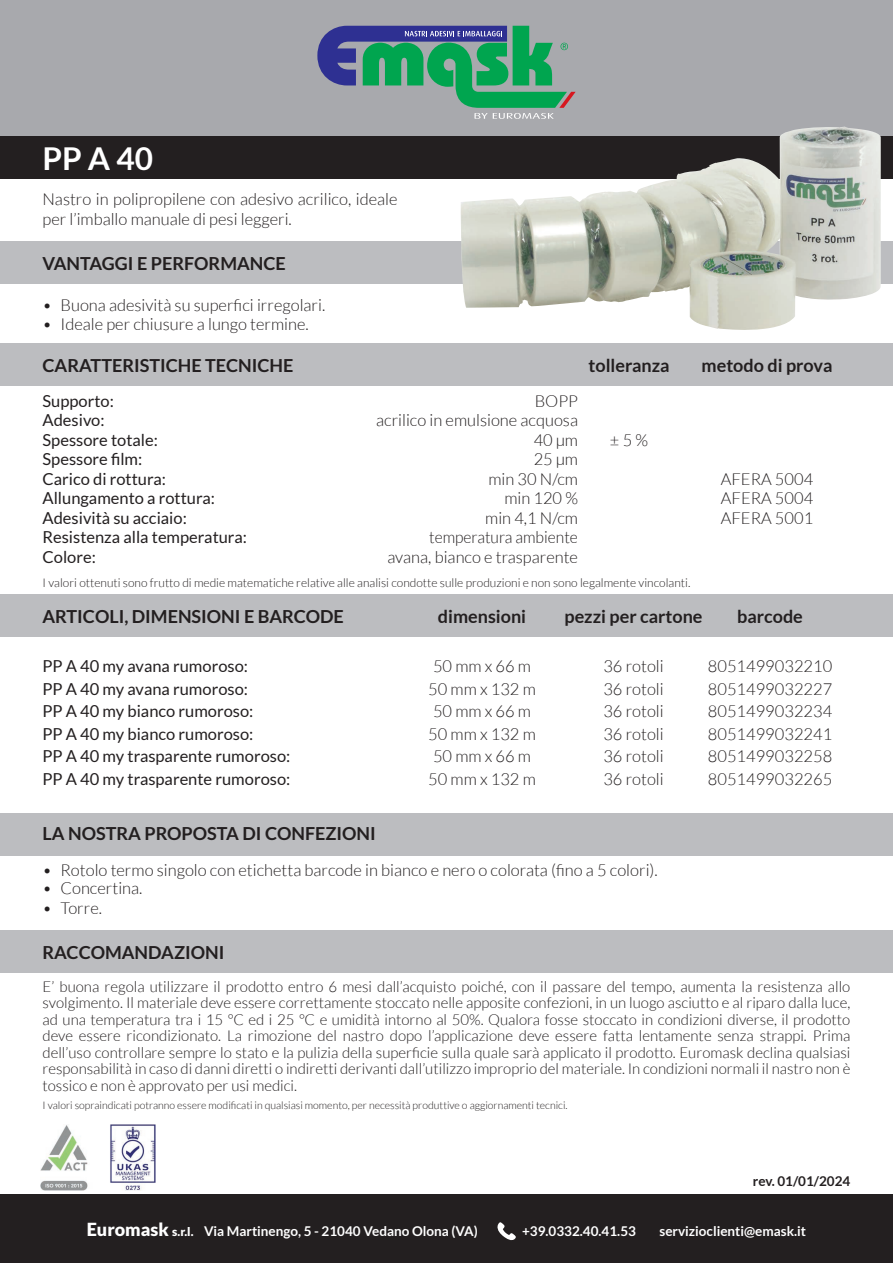
<style>
.page{position:relative;width:893px;height:1263px;background:#fff}
.page>*{position:absolute;margin:0;border:0;box-sizing:border-box;transform-origin:0 0}
.t1{font:700 31.5px "Lato";color:#fff}
.t2{font:700 18px "Lato";color:#231f20}
.t3{font:300 16.5px/19.5px "Lato";color:#231f20}
.t4{font:16.5px "Lato";color:#231f20}
.t5{font:300 16.5px "Lato";color:#231f20;scale:.95 1}
.t6{font:300 15px/16.5px "Lato";color:#231f20;text-align:justify}
.t7{font:700 13.5px "Lato";color:#fff}
.t8{font:700 13.5px "Lato";color:#231f20}
.t9{font:300 12px "Lato";color:#231f20}
.t10{font:300 10.5px "Lato";color:#231f20}
.s1{font-weight:900;font-size:18px}
.s2{font-weight:900;font-size:12px}
</style>
<div class="page">
<div style="left:0;top:343px;width:893px;height:43px;background:#bcbdc0"></div>
<div style="left:0;top:594px;width:893px;height:43px;background:#bcbdc0"></div>
<div style="left:0;top:930px;width:893px;height:43px;background:#bcbdc0"></div>
<div style="left:0;top:813px;width:893px;height:43px;background:#bcbdc0"></div>
<div style="left:0;top:241px;width:893px;height:43px;background:#bcbdc0"></div>
<div style="left:0;top:0;width:893px;height:136px;background:#a8a9ad"></div>
<div style="left:0;top:136px;width:893px;height:43px;background:#231f20"></div>
<div style="left:0;top:1195px;width:893px;height:68px;background:#231f20"></div>
<svg style="left:317px;top:26px;width:259px;height:93px"></svg>
<img style="left:460px;top:126px;width:421px;height:204px">
<img style="left:41px;top:1125px;width:114px;height:65px">
<svg style="left:497px;top:1222px;width:19px;height:19px"></svg>
<p class="t1" style="left:43px;top:140px;width:112px">PP A 40</p>
<p class="t3" style="left:43px;top:190px;width:357px">Nastro in polipropilene con adesivo acrilico, ideale per l’imballo manuale di pesi leggeri.</p>
<p class="t2" style="left:43px;top:253px;width:245px">VANTAGGI E PERFORMANCE</p>
<p class="t3" style="left:43px;top:295px;width:284px">• Buona adesività su superfici irregolari.</p>
<p class="t3" style="left:43px;top:315px;width:268px">• Ideale per chiusure a lungo termine.</p>
<p class="t2" style="left:43px;top:355px;width:252px">CARATTERISTICHE TECNICHE</p>
<p class="t2" style="left:588px;top:355px;width:83px">tolleranza</p>
<p class="t2" style="left:701px;top:355px;width:133px">metodo di prova</p>
<p class="t4" style="left:43px;top:392px;width:73px">Supporto:</p>
<p class="t3" style="left:535px;top:391px;width:45px">BOPP</p>
<p class="t4" style="left:43px;top:411px;width:64px">Adesivo:</p>
<p class="t3" style="left:376px;top:411px;width:203px">acrilico in emulsione acquosa</p>
<p class="t4" style="left:43px;top:431px;width:117px">Spessore totale:</p>
<p class="t3" style="left:534px;top:430px;width:46px">40 μm</p>
<p class="t3" style="left:610px;top:430px;width:40px">± 5 %</p>
<p class="t4" style="left:43px;top:450px;width:101px">Spessore film:</p>
<p class="t3" style="left:534px;top:450px;width:46px">25 μm</p>
<p class="t4" style="left:43px;top:470px;width:125px">Carico di rottura:</p>
<p class="t3" style="left:488px;top:469px;width:91px">min 30 N/cm</p>
<p class="t3" style="left:721px;top:469px;width:94px">AFERA 5004</p>
<p class="t4" style="left:43px;top:489px;width:174px">Allungamento a rottura:</p>
<p class="t3" style="left:504px;top:489px;width:75px">min 120 %</p>
<p class="t3" style="left:721px;top:489px;width:94px">AFERA 5004</p>
<p class="t4" style="left:43px;top:509px;width:146px">Adesività su acciaio:</p>
<p class="t3" style="left:485px;top:508px;width:94px">min 4,1 N/cm</p>
<p class="t3" style="left:721px;top:508px;width:94px">AFERA 5001</p>
<p class="t4" style="left:43px;top:528px;width:206px">Resistenza alla temperatura:</p>
<p class="t5" style="left:429px;top:528px;width:158px">temperatura ambiente</p>
<p class="t4" style="left:43px;top:548px;width:55px">Colore:</p>
<p class="t3" style="left:387px;top:547px;width:192px">avana, bianco e trasparente</p>
<p class="t9" style="left:43px;top:576px;width:649px">I valori ottenuti sono frutto di medie matematiche relative alle analisi condotte sulle produzioni e non sono legalmente vincolanti.</p>
<p class="t2" style="left:43px;top:606px;width:303px">ARTICOLI, DIMENSIONI E BARCODE</p>
<p class="t2" style="left:438px;top:606px;width:90px">dimensioni</p>
<p class="t2" style="left:564px;top:606px;width:139px">pezzi per cartone</p>
<p class="t2" style="left:737px;top:606px;width:67px">barcode</p>
<p class="t4" style="left:43px;top:657px;width:207px">PP A 40 my avana rumoroso:</p>
<p class="t3" style="left:433px;top:657px;width:99px">50 mm x 66 m</p>
<p class="t3" style="left:603px;top:657px;width:62px">36 rotoli</p>
<p class="t3" style="left:708px;top:657px;width:126px">8051499032210</p>
<p class="t4" style="left:43px;top:680px;width:207px">PP A 40 my avana rumoroso:</p>
<p class="t3" style="left:428px;top:679px;width:109px">50 mm x 132 m</p>
<p class="t3" style="left:603px;top:679px;width:62px">36 rotoli</p>
<p class="t3" style="left:708px;top:679px;width:126px">8051499032227</p>
<p class="t4" style="left:43px;top:702px;width:212px">PP A 40 my bianco rumoroso:</p>
<p class="t3" style="left:433px;top:702px;width:99px">50 mm x 66 m</p>
<p class="t3" style="left:603px;top:702px;width:62px">36 rotoli</p>
<p class="t3" style="left:708px;top:702px;width:126px">8051499032234</p>
<p class="t4" style="left:43px;top:725px;width:212px">PP A 40 my bianco rumoroso:</p>
<p class="t3" style="left:428px;top:724px;width:109px">50 mm x 132 m</p>
<p class="t3" style="left:603px;top:724px;width:62px">36 rotoli</p>
<p class="t3" style="left:708px;top:724px;width:126px">8051499032241</p>
<p class="t4" style="left:43px;top:747px;width:249px">PP A 40 my trasparente rumoroso:</p>
<p class="t3" style="left:433px;top:747px;width:99px">50 mm x 66 m</p>
<p class="t3" style="left:603px;top:747px;width:62px">36 rotoli</p>
<p class="t3" style="left:708px;top:747px;width:126px">8051499032258</p>
<p class="t4" style="left:43px;top:770px;width:249px">PP A 40 my trasparente rumoroso:</p>
<p class="t3" style="left:428px;top:769px;width:109px">50 mm x 132 m</p>
<p class="t3" style="left:603px;top:769px;width:62px">36 rotoli</p>
<p class="t3" style="left:708px;top:769px;width:126px">8051499032265</p>
<p class="t2" style="left:43px;top:823px;width:335px">LA NOSTRA PROPOSTA DI CONFEZIONI</p>
<p class="t3" style="left:43px;top:861px;width:617px">• Rotolo termo singolo con etichetta barcode in bianco e nero o colorata (fino a 5 colori).</p>
<p class="t3" style="left:43px;top:879px;width:101px">• Concertina.</p>
<p class="t3" style="left:43px;top:898px;width:61px">• Torre.</p>
<p class="t2" style="left:43px;top:942px;width:183px">RACCOMANDAZIONI</p>
<p class="t6" style="left:43px;top:978px;width:809px">E’ buona regola utilizzare il prodotto entro 6 mesi dall’acquisto poiché, con il passare del tempo, aumenta la resistenza allo svolgimento. Il materiale deve essere correttamente stoccato nelle apposite confezioni, in un luogo asciutto e al riparo dalla luce, ad una temperatura tra i 15 °C ed i 25 °C e umidità intorno al 50%. Qualora fosse stoccato in condizioni diverse, il prodotto deve essere ricondizionato. La rimozione del nastro dopo l’applicazione deve essere fatta lentamente senza strappi. Prima dell’uso controllare sempre lo stato e la pulizia della superficie sulla quale sarà applicato il prodotto. Euromask declina qualsiasi responsabilità in caso di danni diretti o indiretti derivanti dall’utilizzo improprio del materiale. In condizioni normali il nastro non è tossico e non è approvato per usi medici.</p>
<p class="t10" style="left:43px;top:1099px;width:526px">I valori sopraindicati potranno essere modificati in qualsiasi momento, per necessità produttive o aggiornamenti tecnici.</p>
<p class="t8" style="left:753px;top:1174px;width:99px">rev. 01/01/2024</p>
<p class="t7" style="left:87px;top:1223px;width:392px"><span class="s1">Euromask</span> <span class="s2">s.r.l.</span> Via Martinengo, 5 - 21040 Vedano Olona (VA)</p>
<p class="t7" style="left:522px;top:1223px;width:115px">+39.0332.40.41.53</p>
<p class="t7" style="left:659px;top:1223px;width:148px">servizioclienti@emask.it</p>
</div>
